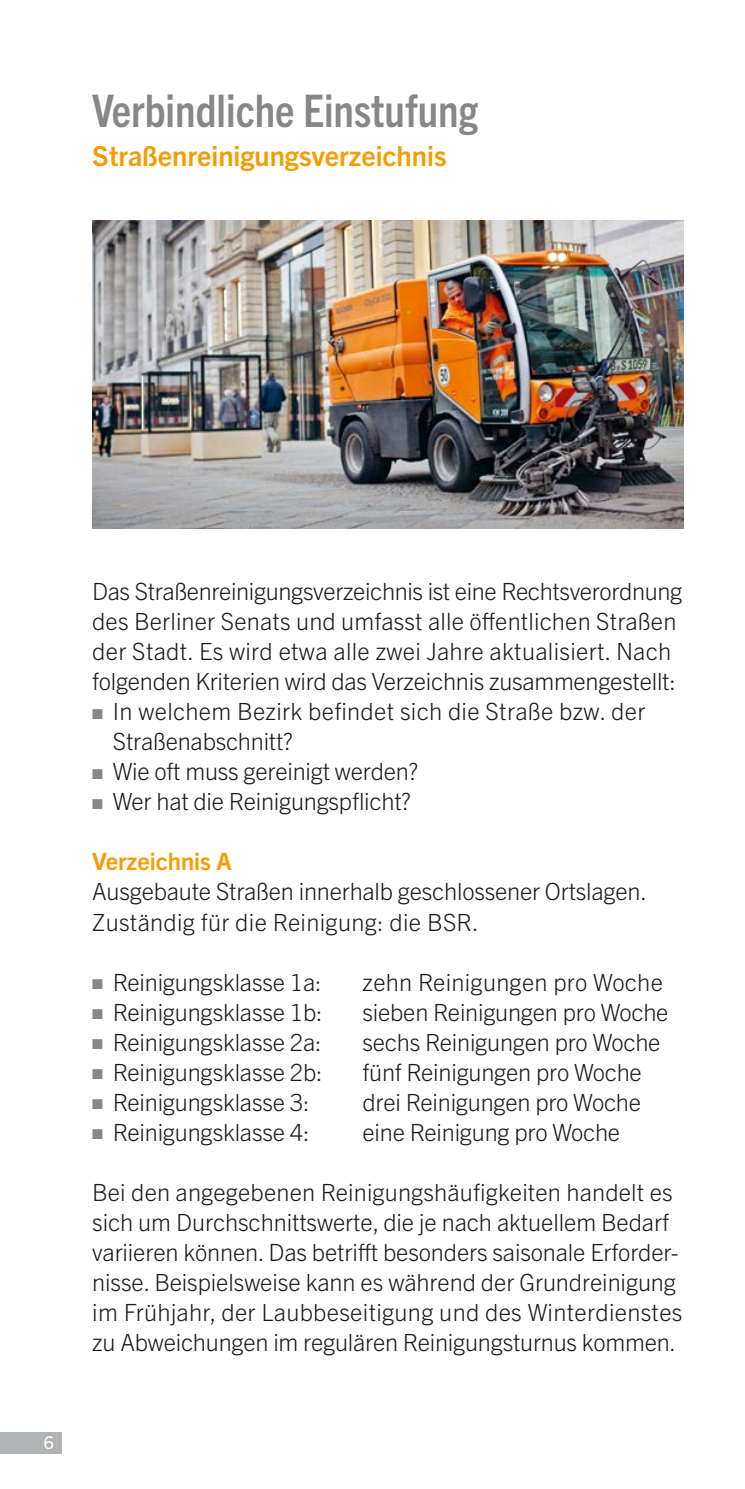
<style>
.page{position:relative;width:745px;height:1489px;background:#fff}
.page>*{position:absolute;margin:0;border:0;box-sizing:border-box;transform-origin:0 0}
.Headline_h1{font:700 condensed 45px "Trade Gothic Next LT Pro";color:#878786}
.Headline_h2{font:700 27.5px "Trade Gothic Next LT Pro";color:#f59c00}
.Copy{font:300 23.75px/30px "Trade Gothic Next LT Pro";letter-spacing:-.01em;color:#1a1a18}
.Copy-2{font:300 23.75px/30px "Trade Gothic Next LT Pro";letter-spacing:.01em;color:#1a1a18}
.Headline_h3{font:700 23.75px "Trade Gothic Next LT Pro";color:#f59c00}
.t1{font:17.5px "Trade Gothic Next LT Pro";color:#fff}
.s1{color:#878786}
</style>
<div class="page">
<div style="left:0;top:1431px;width:61px;height:22px;background:#b1b2b3"></div>
<img style="left:92px;top:220px;width:591px;height:308px">
<h1 class="Headline_h1" style="left:92px;top:80px;width:387px">Verbindliche Einstufung</h1>
<h2 class="Headline_h2" style="left:92px;top:137px;width:355px">Straßenreinigungsverzeichnis</h2>
<p class="t1" style="left:44px;top:1430px;width:12px">6</p>
<p class="Copy" style="left:92px;top:575px;width:591px">Das Straßenreinigungsverzeichnis ist eine Rechtsverordnung des Berliner Senats und umfasst alle öffentlichen Straßen der Stadt. Es wird etwa alle zwei Jahre aktualisiert. Nach folgenden Kriterien wird das Verzeichnis zusammengestellt:</p>
<p class="Copy-2" style="left:113px;top:695px;width:534px;text-indent:-21px"><span class="s1">■</span> In welchem Bezirk befindet sich die Straße bzw. der<br>Straßenabschnitt?</p>
<p class="Copy" style="left:92px;top:755px;width:327px"><span class="s1">■</span> Wie oft muss gereinigt werden?</p>
<p class="Copy" style="left:92px;top:785px;width:320px"><span class="s1">■</span> Wer hat die Reinigungspflicht?</p>
<h3 class="Headline_h3" style="left:92px;top:845px;width:141px">Verzeichnis A</h3>
<p class="Copy" style="left:92px;top:875px;width:556px">Ausgebaute Straßen innerhalb geschlossener Ortslagen.<br>Zuständig für die Reinigung: die BSR.</p>
<p class="Copy" style="left:92px;top:965px;width:231px"><span class="s1">■</span> Reinigungsklasse 1a:</p>
<p class="Copy-2" style="left:362px;top:965px;width:302px">zehn Reinigungen pro Woche</p>
<p class="Copy" style="left:92px;top:995px;width:232px"><span class="s1">■</span> Reinigungsklasse 1b:</p>
<p class="Copy" style="left:362px;top:995px;width:307px">sieben Reinigungen pro Woche</p>
<p class="Copy" style="left:92px;top:1025px;width:231px"><span class="s1">■</span> Reinigungsklasse 2a:</p>
<p class="Copy" style="left:362px;top:1025px;width:299px">sechs Reinigungen pro Woche</p>
<p class="Copy" style="left:92px;top:1055px;width:232px"><span class="s1">■</span> Reinigungsklasse 2b:</p>
<p class="Copy" style="left:362px;top:1055px;width:281px">fünf Reinigungen pro Woche</p>
<p class="Copy" style="left:92px;top:1085px;width:219px"><span class="s1">■</span> Reinigungsklasse 3:</p>
<p class="Copy" style="left:362px;top:1085px;width:280px">drei Reinigungen pro Woche</p>
<p class="Copy" style="left:92px;top:1115px;width:219px"><span class="s1">■</span> Reinigungsklasse 4:</p>
<p class="Copy" style="left:362px;top:1115px;width:259px">eine Reinigung pro Woche</p>
<p class="Copy" style="left:92px;top:1175px;width:591px">Bei den angegebenen Reinigungshäufigkeiten handelt es sich um Durchschnittswerte, die je nach aktuellem Bedarf variieren können. Das betrifft besonders saisonale Erforder&shy;nisse. Beispielsweise kann es während der Grundreinigung im Frühjahr, der Laubbeseitigung und des Winterdienstes zu Abweichungen im regulären Reinigungsturnus kommen.</p>
</div>
